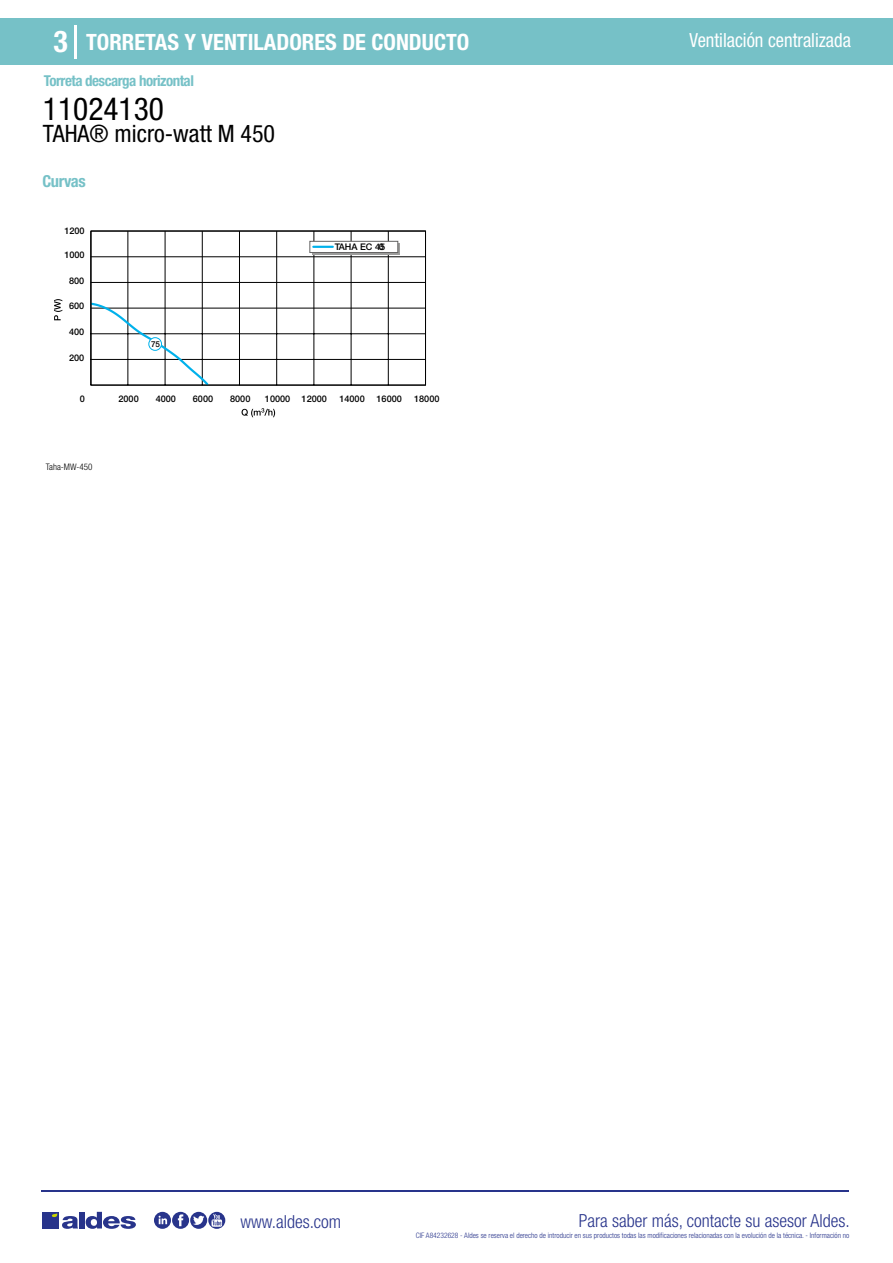
<style>
.page{position:relative;width:893px;height:1263px;background:#fff}
.page>*{position:absolute;margin:0;border:0;box-sizing:border-box;transform-origin:0 0}
.t1{font:condensed 31.5px "Helvetica Neue LT Std";color:#000}
.t2{font:700 condensed 30px "Helvetica Neue LT Std";color:#fff}
.t3{font:condensed 24px "Helvetica Neue LT Std";color:#000}
.t4{font:700 condensed 22.5px "Helvetica Neue LT Std";color:#fff}
.t5{font:condensed 19.5px "Helvetica Neue LT Std";color:#fff;scale:.95 1}
.t6{font:300 condensed 18px "Helvetica Neue";color:#28348b}
.t7{font:700 condensed 16.5px "Helvetica Neue LT Std";letter-spacing:-.025em;color:#76c1c7}
.t8{font:700 condensed 15px "Helvetica Neue LT Std";letter-spacing:-.035em;color:#76c1c7}
.t9{font:500 9.15px "Helvetica Neue";color:#000}
.t10{font:300 condensed 9px "Helvetica Neue";color:#000}
.t11{font:500 8.1px "Helvetica Neue";color:#000}
.t12{font:300 condensed 7.5px "Helvetica Neue";color:#28348b}
</style>
<div class="page">
<div style="left:0;top:18px;width:893px;height:46px;background:#76c1c7"></div>
<hr style="left:74px;top:25px;width:2px;height:33px;background:#fff">
<hr style="left:41px;top:1190px;width:808px;height:1px;background:#28348b">
<svg style="left:154px;top:1212px;width:71px;height:17px"></svg>
<div style="left:42px;top:1212px;width:17px;height:16px;background:#28348b"></div>
<div style="left:79px;top:1212px;width:5px;height:16px;background:#28348b"></div>
<svg style="left:86px;top:1212px;width:50px;height:17px"></svg>
<svg style="left:52px;top:1213px;width:26px;height:16px"></svg>
<svg style="left:242px;top:408px;width:33px;height:9px"></svg>
<hr style="left:165px;top:231px;width:1px;height:154px;background:#000">
<hr style="left:202px;top:231px;width:1px;height:154px;background:#000">
<hr style="left:128px;top:231px;width:1px;height:154px;background:#000">
<hr style="left:90px;top:231px;width:1px;height:154px;background:#000">
<hr style="left:388px;top:231px;width:1px;height:154px;background:#000">
<hr style="left:239px;top:231px;width:1px;height:154px;background:#000">
<hr style="left:276px;top:231px;width:1px;height:154px;background:#000">
<hr style="left:314px;top:231px;width:1px;height:154px;background:#000">
<hr style="left:351px;top:231px;width:1px;height:154px;background:#000">
<hr style="left:91px;top:359px;width:334px;height:1px;background:#000">
<hr style="left:91px;top:333px;width:334px;height:1px;background:#000">
<svg style="left:54px;top:299px;width:8px;height:21px"></svg>
<hr style="left:91px;top:308px;width:334px;height:1px;background:#000">
<hr style="left:91px;top:256px;width:334px;height:1px;background:#000">
<hr style="left:91px;top:282px;width:334px;height:1px;background:#000">
<div style="left:312px;top:243px;width:88px;height:12px;background:#9d9d9c"></div>
<div style="left:310px;top:241px;width:88px;height:12px;background:#fff;border:1px solid #646363"></div>
<hr style="left:313px;top:246px;width:20px;height:2px;background:#00b1eb">
<svg style="left:90px;top:301px;width:120px;height:85px"></svg>
<div style="left:91px;top:230px;width:335px;height:156px;border:1px solid #000"></div>
<div style="left:149px;top:338px;width:13px;height:12px;background:#fff;border-radius:50%"></div>
<div style="left:148px;top:337px;width:14px;height:14px;border:1px solid #00b1eb;border-radius:50%"></div>
<h2 class="t2" style="left:54px;top:24px;width:16px">3</h2>
<h3 class="t4" style="left:86px;top:28px;width:385px">TORRETAS Y VENTILADORES DE CONDUCTO</h3>
<h3 class="t5" style="left:689px;top:29px;width:172px">Ventilación centralizada</h3>
<h3 class="t8" style="left:44px;top:71px;width:152px">Torreta descarga horizontal</h3>
<h1 class="t1" style="left:43px;top:91px;width:122px">11024130</h1>
<h3 class="t3" style="left:43px;top:120px;width:234px">TAHA® micro-watt M 450</h3>
<h3 class="t7" style="left:43px;top:171px;width:45px">Curvas</h3>
<p class="t9" style="left:64px;top:225px;width:22px">1200</p>
<p class="t9" style="left:64px;top:249px;width:22px">1000</p>
<p class="t9" style="left:69px;top:275px;width:17px">800</p>
<p class="t9" style="left:69px;top:301px;width:17px">600</p>
<p class="t9" style="left:69px;top:326px;width:17px">400</p>
<p class="t9" style="left:69px;top:352px;width:17px">200</p>
<p class="t11" style="left:151px;top:339px;width:11px">75</p>
<p class="t9" style="left:335px;top:241px;width:52px">TAHA EC 450</p>
<p class="t9" style="left:80px;top:394px;width:7px">0</p>
<p class="t9" style="left:118px;top:394px;width:22px">2000</p>
<p class="t9" style="left:156px;top:394px;width:22px">4000</p>
<p class="t9" style="left:193px;top:394px;width:22px">6000</p>
<p class="t9" style="left:230px;top:394px;width:22px">8000</p>
<p class="t9" style="left:265px;top:394px;width:64px">10000 12000</p>
<p class="t9" style="left:339px;top:394px;width:27px">14000</p>
<p class="t9" style="left:377px;top:394px;width:27px">16000</p>
<p class="t9" style="left:414px;top:394px;width:27px">18000</p>
<p class="t10" style="left:46px;top:461px;width:48px">Taha-MW-450</p>
<h3 class="t6" style="left:240px;top:1211px;width:102px">www.aldes.com</h3>
<h3 class="t6" style="left:579px;top:1211px;width:272px">Para saber más, contacte su asesor Aldes.</h3>
<p class="t12" style="left:416px;top:1230px;width:435px">CIF A84232628 - Aldes se reserva el derecho de introducir en sus productos todas las modificaciones relacionadas con la evolución de la técnica. - Información no</p>
</div>
